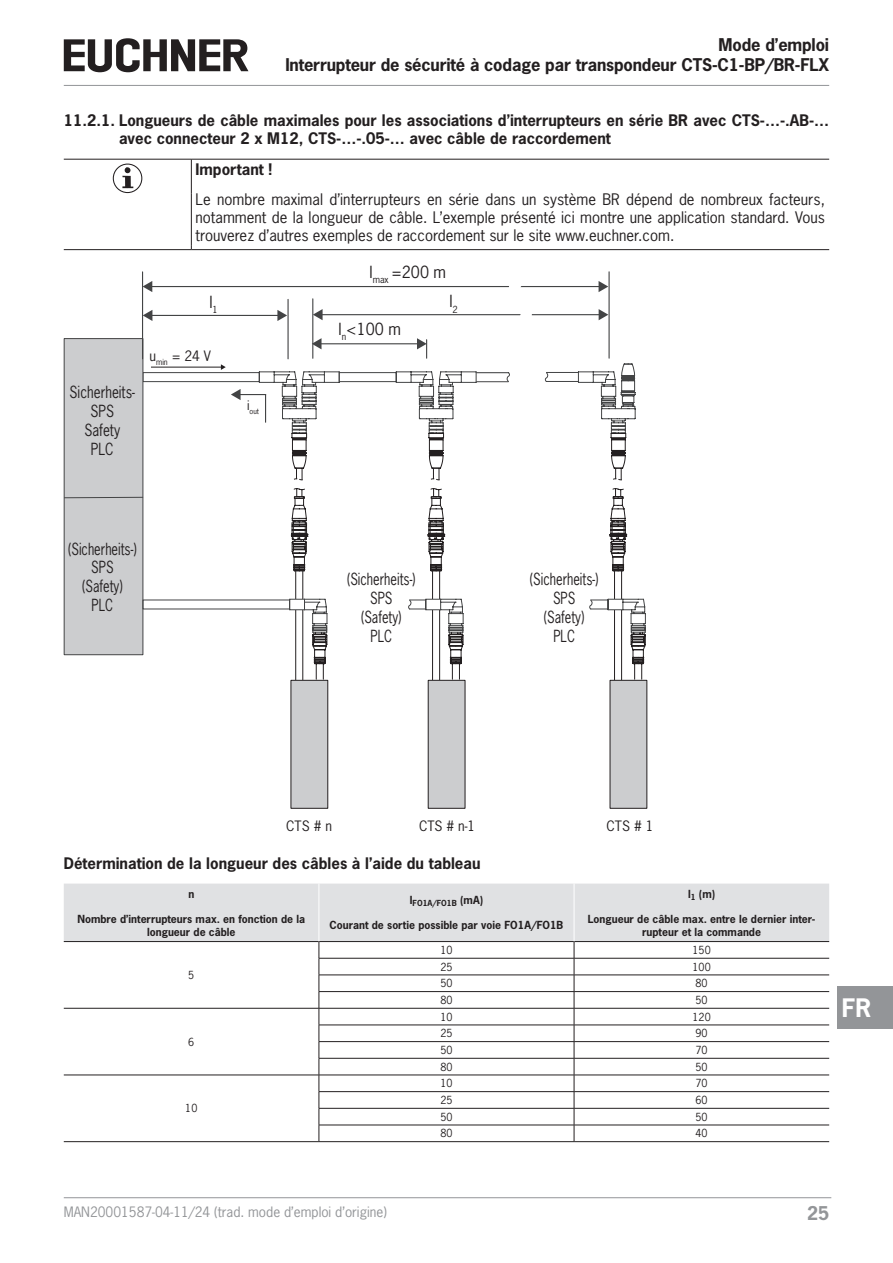
<style>
.page{position:relative;width:893px;height:1263px;background:#fff}
.page>*{position:absolute;margin:0;border:0;box-sizing:border-box;transform-origin:0 0}
.t1{font:700 24px "News Gothic Std";color:#fff}
.t2{font:700 17.85px "News Gothic Std";color:#939598}
.t3{font:700 16.5px/20.2px "News Gothic Std";letter-spacing:-.01em;color:#231f20;text-align:right}
.t4{font:15.75px/18.9px "News Gothic Std";color:#231f20;text-align:center;scale:.81 1}
.t5{font:15.75px/18.9px "News Gothic Std";color:#231f20;text-align:center;scale:.86 1}
.t6{font:15.75px "News Gothic Std";color:#231f20}
.paragraph{font:15px/18px "News Gothic Std";color:#231f20;text-align:justify}
.paragraph-2{font:700 15px/18px "News Gothic Std";color:#231f20}
.t7{font:13.5px "News Gothic Std";color:#939598}
.t8{font:13.5px "News Gothic Std";color:#231f20}
.tableheadcentered{font:700 10.5px/12.6px "News Gothic Std";color:#231f20;text-align:center}
.tablebodycentred{font:10.5px "News Gothic Std";color:#231f20}
.tableheadcentered-2{font:700 7.8px "News Gothic Std";color:#231f20}
.t9{font:7.2px "News Gothic Std";color:#231f20}
</style>
<div class="page">
<hr style="left:64px;top:85px;width:765px;height:1px;background:#939598">
<hr style="left:64px;top:1197px;width:767px;height:1px;background:#939598">
<svg style="left:64px;top:38px;width:184px;height:34px"></svg>
<div style="left:838px;top:986px;width:55px;height:43px;background:#939598"></div>
<hr style="left:64px;top:159px;width:127px;height:1px;background:#231f20">
<hr style="left:191px;top:159px;width:638px;height:1px;background:#231f20">
<hr style="left:191px;top:159px;width:1px;height:34px;background:#231f20">
<hr style="left:191px;top:193px;width:1px;height:52px;background:#231f20">
<hr style="left:64px;top:249px;width:127px;height:1px;background:#231f20">
<hr style="left:191px;top:249px;width:638px;height:1px;background:#231f20">
<svg style="left:113px;top:164px;width:29px;height:29px"></svg>
<svg style="left:122px;top:167px;width:11px;height:21px"></svg>
<div style="left:64px;top:338px;width:79px;height:317px;background:#cccdcf;border:1px solid #434445"></div>
<hr style="left:142px;top:272px;width:1px;height:87px;background:#434445">
<hr style="left:287px;top:299px;width:2px;height:60px;background:#434445">
<hr style="left:151px;top:315px;width:128px;height:1px;background:#434445">
<svg style="left:277px;top:310px;width:10px;height:11px"></svg>
<svg style="left:143px;top:310px;width:9px;height:11px"></svg>
<hr style="left:320px;top:343px;width:99px;height:1px;background:#434445">
<svg style="left:417px;top:338px;width:10px;height:20px"></svg>
<svg style="left:313px;top:338px;width:9px;height:11px"></svg>
<hr style="left:312px;top:299px;width:1px;height:59px;background:#434445">
<hr style="left:608px;top:272px;width:2px;height:86px;background:#434445">
<hr style="left:321px;top:314px;width:279px;height:1px;background:#434445">
<svg style="left:599px;top:309px;width:9px;height:11px"></svg>
<svg style="left:313px;top:309px;width:10px;height:11px"></svg>
<hr style="left:151px;top:286px;width:449px;height:1px;background:#434445">
<svg style="left:599px;top:281px;width:9px;height:11px"></svg>
<svg style="left:143px;top:281px;width:9px;height:11px"></svg>
<svg style="left:497px;top:286px;width:50px;height:30px"></svg>
<svg style="left:142px;top:364px;width:368px;height:117px"></svg>
<svg style="left:545px;top:363px;width:91px;height:118px"></svg>
<div style="left:290px;top:680px;width:38px;height:129px;background:#cccdcf;border:1px solid #231f20"></div>
<div style="left:610px;top:680px;width:37px;height:129px;background:#cccdcf"></div>
<div style="left:428px;top:680px;width:37px;height:129px;background:#cccdcf;border:1px solid #231f20"></div>
<svg style="left:64px;top:488px;width:582px;height:192px"></svg>
<svg style="left:64px;top:883px;width:765px;height:258px"></svg>
<hr style="left:319px;top:883px;width:1px;height:58px;background:#fff">
<hr style="left:574px;top:883px;width:1px;height:58px;background:#fff">
<hr style="left:319px;top:958px;width:255px;height:1px;background:#231f20">
<hr style="left:574px;top:958px;width:255px;height:1px;background:#231f20">
<hr style="left:319px;top:975px;width:255px;height:1px;background:#231f20">
<hr style="left:574px;top:975px;width:255px;height:1px;background:#231f20">
<hr style="left:319px;top:991px;width:255px;height:1px;background:#231f20">
<hr style="left:574px;top:991px;width:255px;height:1px;background:#231f20">
<hr style="left:64px;top:1008px;width:255px;height:1px;background:#231f20">
<hr style="left:319px;top:1008px;width:255px;height:1px;background:#231f20">
<hr style="left:574px;top:1008px;width:255px;height:1px;background:#231f20">
<hr style="left:319px;top:1025px;width:255px;height:1px;background:#231f20">
<hr style="left:574px;top:1025px;width:255px;height:1px;background:#231f20">
<hr style="left:319px;top:1041px;width:255px;height:1px;background:#231f20">
<hr style="left:574px;top:1041px;width:255px;height:1px;background:#231f20">
<hr style="left:319px;top:1058px;width:255px;height:1px;background:#231f20">
<hr style="left:574px;top:1058px;width:255px;height:1px;background:#231f20">
<hr style="left:64px;top:1075px;width:255px;height:1px;background:#231f20">
<hr style="left:64px;top:1141px;width:255px;height:1px;background:#231f20">
<hr style="left:319px;top:1075px;width:255px;height:1px;background:#231f20">
<hr style="left:574px;top:1075px;width:255px;height:1px;background:#231f20">
<hr style="left:319px;top:1091px;width:255px;height:1px;background:#231f20">
<hr style="left:574px;top:1091px;width:255px;height:1px;background:#231f20">
<hr style="left:319px;top:1108px;width:255px;height:1px;background:#231f20">
<hr style="left:574px;top:1108px;width:255px;height:1px;background:#231f20">
<hr style="left:319px;top:1125px;width:255px;height:1px;background:#231f20">
<hr style="left:574px;top:1125px;width:255px;height:1px;background:#231f20">
<hr style="left:319px;top:1141px;width:255px;height:1px;background:#231f20">
<hr style="left:574px;top:1141px;width:255px;height:1px;background:#231f20">
<p class="t3" style="left:285px;top:34px;width:545px">Mode d’emploi<br>Interrupteur de sécurité à codage par transpondeur CTS-C1-BP/BR-FLX</p>
<p class="paragraph-2" style="left:119px;top:112px;width:712px;text-indent:-55px">11.2.1. Longueurs de câble maximales pour les associations d’interrupteurs en série BR avec CTS-…-.AB-… avec connecteur 2 x M12, CTS-…-.05-… avec câble de raccordement</p>
<p class="paragraph-2" style="left:196px;top:160px;width:78px">Important !</p>
<p class="paragraph" style="left:196px;top:190px;width:631px">Le nombre maximal d’interrupteurs en série dans un système BR dépend de nombreux facteurs, notamment de la longueur de câble. L’exemple présenté ici montre une application standard. Vous trouverez d’autres exemples de raccordement sur le site www.euchner.com.</p>
<p class="t6" style="left:370px;top:262px;width:78px">l<sub>max</sub> =200 m</p>
<p class="t6" style="left:339px;top:319px;width:64px">l<sub>n</sub>&lt;100 m</p>
<p class="t6" style="left:209px;top:292px;width:10px">l<sub>1</sub></p>
<p class="t6" style="left:449px;top:291px;width:10px">l<sub>2</sub></p>
<p class="t5" style="left:70px;top:383px;width:77px">Sicherheits-<br>SPS<br>Safety<br>PLC</p>
<p class="t8" style="left:149px;top:347px;width:63px">u<sub>min</sub> = 24 V</p>
<p class="t4" style="left:68px;top:539px;width:86px">(Sicherheits-)<br>SPS<br>(Safety)<br>PLC</p>
<p class="t9" style="left:247px;top:406px;width:14px"><sup>i</sup>out</p>
<p class="t4" style="left:347px;top:570px;width:86px">(Sicherheits-)<br>SPS<br>(Safety)<br>PLC</p>
<p class="t4" style="left:530px;top:570px;width:86px">(Sicherheits-)<br>SPS<br>(Safety)<br>PLC</p>
<p class="t8" style="left:286px;top:817px;width:47px">CTS # n</p>
<p class="t8" style="left:419px;top:817px;width:58px">CTS # n-1</p>
<p class="t8" style="left:607px;top:817px;width:48px">CTS # 1</p>
<p class="paragraph-2" style="left:64px;top:854px;width:418px">Détermination de la longueur des câbles à l’aide du tableau</p>
<p class="tableheadcentered" style="left:188px;top:887px;width:7px">n</p>
<p class="tableheadcentered" style="left:78px;top:912px;width:229px">Nombre d’interrupteurs max. en fonction de la longueur de câble</p>
<p class="tableheadcentered-2" style="left:410px;top:898px;width:75px"><sup>I</sup>FO1A/FO1B <sup>(mA)</sup></p>
<p class="tableheadcentered" style="left:330px;top:919px;width:235px">Courant de sortie possible par voie FO1A/FO1B</p>
<p class="tableheadcentered" style="left:688px;top:887px;width:29px">l<sub>1</sub> (m)</p>
<p class="tableheadcentered" style="left:588px;top:912px;width:229px">Longueur de câble max. entre le dernier inter&shy;rupteur et la commande</p>
<p class="tablebodycentred" style="left:188px;top:968px;width:8px">5</p>
<p class="tablebodycentred" style="left:188px;top:1035px;width:8px">6</p>
<p class="tablebodycentred" style="left:185px;top:1102px;width:14px">10</p>
<p class="tablebodycentred" style="left:440px;top:943px;width:14px">10</p>
<p class="tablebodycentred" style="left:693px;top:943px;width:20px">150</p>
<p class="tablebodycentred" style="left:440px;top:960px;width:14px">25</p>
<p class="tablebodycentred" style="left:693px;top:960px;width:20px">100</p>
<p class="tablebodycentred" style="left:440px;top:977px;width:14px">50</p>
<p class="tablebodycentred" style="left:696px;top:977px;width:14px">80</p>
<p class="tablebodycentred" style="left:440px;top:993px;width:14px">80</p>
<p class="tablebodycentred" style="left:696px;top:993px;width:14px">50</p>
<p class="tablebodycentred" style="left:440px;top:1010px;width:14px">10</p>
<p class="tablebodycentred" style="left:693px;top:1010px;width:20px">120</p>
<p class="tablebodycentred" style="left:440px;top:1027px;width:14px">25</p>
<p class="tablebodycentred" style="left:696px;top:1027px;width:14px">90</p>
<p class="tablebodycentred" style="left:440px;top:1043px;width:14px">50</p>
<p class="tablebodycentred" style="left:696px;top:1043px;width:14px">70</p>
<p class="tablebodycentred" style="left:440px;top:1060px;width:14px">80</p>
<p class="tablebodycentred" style="left:696px;top:1060px;width:14px">50</p>
<p class="tablebodycentred" style="left:440px;top:1077px;width:14px">10</p>
<p class="tablebodycentred" style="left:696px;top:1077px;width:14px">70</p>
<p class="tablebodycentred" style="left:440px;top:1093px;width:14px">25</p>
<p class="tablebodycentred" style="left:696px;top:1093px;width:14px">60</p>
<p class="tablebodycentred" style="left:440px;top:1110px;width:14px">50</p>
<p class="tablebodycentred" style="left:696px;top:1110px;width:14px">50</p>
<p class="tablebodycentred" style="left:440px;top:1127px;width:14px">80</p>
<p class="tablebodycentred" style="left:696px;top:1127px;width:14px">40</p>
<h1 class="t1" style="left:842px;top:992px;width:31px">FR</h1>
<p class="t7" style="left:64px;top:1203px;width:325px">MAN20001587-04-11/24 (trad. mode d’emploi d’origine)</p>
<p class="t2" style="left:807px;top:1201px;width:24px">25</p>
</div>
